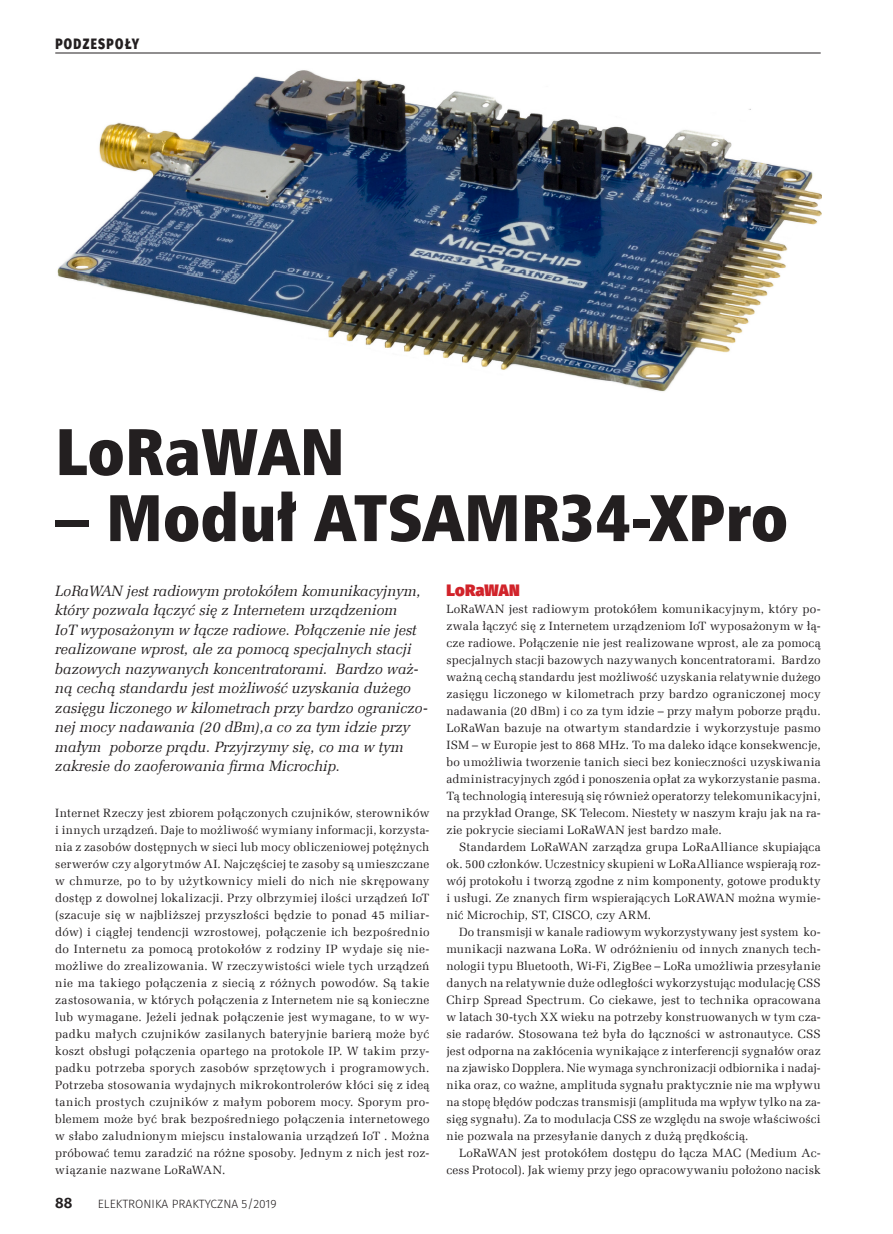
<style>
.page{position:relative;width:893px;height:1234px;background:#fff}
.page>*{position:absolute;margin:0;border:0;box-sizing:border-box;transform-origin:0 0}
._9_tytul{font:66px "Humnst 777 X Blk Cn EU";color:#231f20}
._3_Srodtytul{font:900 16.5px "Fira Sans";color:#d1232a}
._2_lead_do_wszystkie{font:italic 15px/19.5px "Zapf Ellipt EU";color:#231f20}
.t1{font:800 15px "Fira Sans";letter-spacing:.11em;color:#231f20;scale:.8 1}
.t2{font:600 15px "Fira Sans";color:#231f20}
._1_Body{font:12px/17px "Zapf Ellipt EU";letter-spacing:.015em;color:#231f20;text-align:justify}
.t3{font:300 12px "Fira Sans";color:#231f20}
</style>
<div class="page">
<hr style="left:55px;top:53px;width:766px;height:1px;background:#231f20">
<img style="left:57px;top:70px;width:764px;height:322px">
<p class="t1" style="left:55px;top:30px;width:106px">PODZESPOŁY</p>
<p class="_9_tytul" style="left:55px;top:409px;width:291px">LoRaWAN</p>
<p class="_9_tytul" style="left:55px;top:475px;width:734px">– Moduł ATSAMR34-XPro</p>
<p class="_2_lead_do_wszystkie" style="left:55px;top:581px;width:374px">LoRaWAN jest radiowym protokółem komunikacyjnym, który pozwala łączyć się z Internetem urządzeniom<br>IoT wyposażonym w łącze radiowe. Połączenie nie jest realizowane wprost, ale za pomocą specjalnych stacji bazowych nazywanych koncentratorami. Bardzo waż&shy;ną cechą standardu jest możliwość uzyskania dużego zasięgu liczonego w kilometrach przy bardzo ograniczo&shy;nej mocy nadawania (20 dBm),a co za tym idzie przy małym poborze prądu. Przyjrzymy się, co ma w tym zakresie do zaoferowania firma Microchip.</p>
<p class="_3_Srodtytul" style="left:446px;top:574px;width:75px">LoRaWAN</p>
<p class="_1_Body" style="left:446px;top:600px;width:376px">LoRaWAN jest radiowym protokółem komunikacyjnym, który po&shy;zwala łączyć się z Internetem urządzeniom IoT wyposażonym w łą&shy;cze radiowe. Połączenie nie jest realizowane wprost, ale za pomocą specjalnych stacji bazowych nazywanych koncentratorami. Bardzo ważną cechą standardu jest możliwość uzyskania relatywnie dużego zasięgu liczonego w kilometrach przy bardzo ograniczonej mocy nadawania (20 dBm) i co za tym idzie – przy małym poborze prądu.<br>LoRaWan bazuje na otwartym standardzie i wykorzystuje pasmo ISM – w Europie jest to 868 MHz. To ma daleko idące konsekwencje, bo umożliwia tworzenie tanich sieci bez konieczności uzyskiwania administracyjnych zgód i ponoszenia opłat za wykorzystanie pasma.<br>Tą technologią interesują się również operatorzy telekomunikacyjni, na przykład Orange, SK Telecom. Niestety w naszym kraju jak na ra&shy;zie pokrycie sieciami LoRaWAN jest bardzo małe.</p>
<p class="_1_Body" style="left:446px;top:838px;width:376px;text-indent:13px">Standardem LoRaWAN zarządza grupa LoRaAlliance skupiająca ok. 500 członków. Uczestnicy skupieni w LoRaAlliance wspierają roz&shy;wój protokołu i tworzą zgodne z nim komponenty, gotowe produkty i usługi. Ze znanych firm wspierających LoRAWAN można wymie&shy;nić Microchip, ST, CISCO, czy ARM.</p>
<p class="_1_Body" style="left:446px;top:923px;width:376px;text-indent:13px">Do transmisji w kanale radiowym wykorzystywany jest system ko&shy;munikacji nazwana LoRa. W odróżnieniu od innych znanych tech&shy;nologii typu Bluetooth, Wi-Fi, ZigBee – LoRa umożliwia przesyłanie danych na relatywnie duże odległości wykorzystując modulację CSS Chirp Spread Spectrum. Co ciekawe, jest to technika opracowana w latach 30-tych XX wieku na potrzeby konstruowanych w tym cza&shy;sie radarów. Stosowana też była do łączności w astronautyce. CSS jest odporna na zakłócenia wynikające z interferencji sygnałów oraz na zjawisko Dopplera. Nie wymaga synchronizacji odbiornika i nadaj&shy;nika oraz, co ważne, amplituda sygnału praktycznie nie ma wpływu na stopę błędów podczas transmisji (amplituda ma wpływ tylko na za&shy;sięg sygnału). Za to modulacja CSS ze względu na swoje właściwości nie pozwala na przesyłanie danych z dużą prędkością.</p>
<p class="_1_Body" style="left:446px;top:1144px;width:376px;text-align:right">LoRaWAN jest protokółem dostępu do łącza MAC (Medium Ac&shy;cess Protocol). Jak wiemy przy jego opracowywaniu położono nacisk</p>
<p class="_1_Body" style="left:55px;top:804px;width:376px">Internet Rzeczy jest zbiorem połączonych czujników, sterowników i innych urządzeń. Daje to możliwość wymiany informacji, korzysta&shy;nia z zasobów dostępnych w sieci lub mocy obliczeniowej potężnych serwerów czy algorytmów AI. Najczęściej te zasoby są umieszczane w chmurze, po to by użytkownicy mieli do nich nie skrępowany dostęp z dowolnej lokalizacji. Przy olbrzymiej ilości urządzeń IoT (szacuje się w najbliższej przyszłości będzie to ponad 45 miliar&shy;dów) i ciągłej tendencji wzrostowej, połączenie ich bezpośrednio do Internetu za pomocą protokołów z rodziny IP wydaje się nie&shy;możliwe do zrealizowania. W rzeczywistości wiele tych urządzeń nie ma takiego połączenia z siecią z różnych powodów. Są takie zastosowania, w których połączenia z Internetem nie są konieczne lub wymagane. Jeżeli jednak połączenie jest wymagane, to w wy&shy;padku małych czujników zasilanych bateryjnie barierą może być koszt obsługi połączenia opartego na protokole IP. W takim przy&shy;padku potrzeba sporych zasobów sprzętowych i programowych.<br>Potrzeba stosowania wydajnych mikrokontrolerów kłóci się z ideą tanich prostych czujników z małym poborem mocy. Sporym pro&shy;blemem może być brak bezpośredniego połączenia internetowego w słabo zaludnionym miejscu instalowania urządzeń IoT . Można próbować temu zaradzić na różne sposoby. Jednym z nich jest roz&shy;wiązanie nazwane LoRaWAN.</p>
<p class="t2" style="left:55px;top:1190px;width:19px">88</p>
<p class="t3" style="left:98px;top:1195px;width:180px">ELEKTRONIKA PRAKTYCZNA 5/2019</p>
</div>
